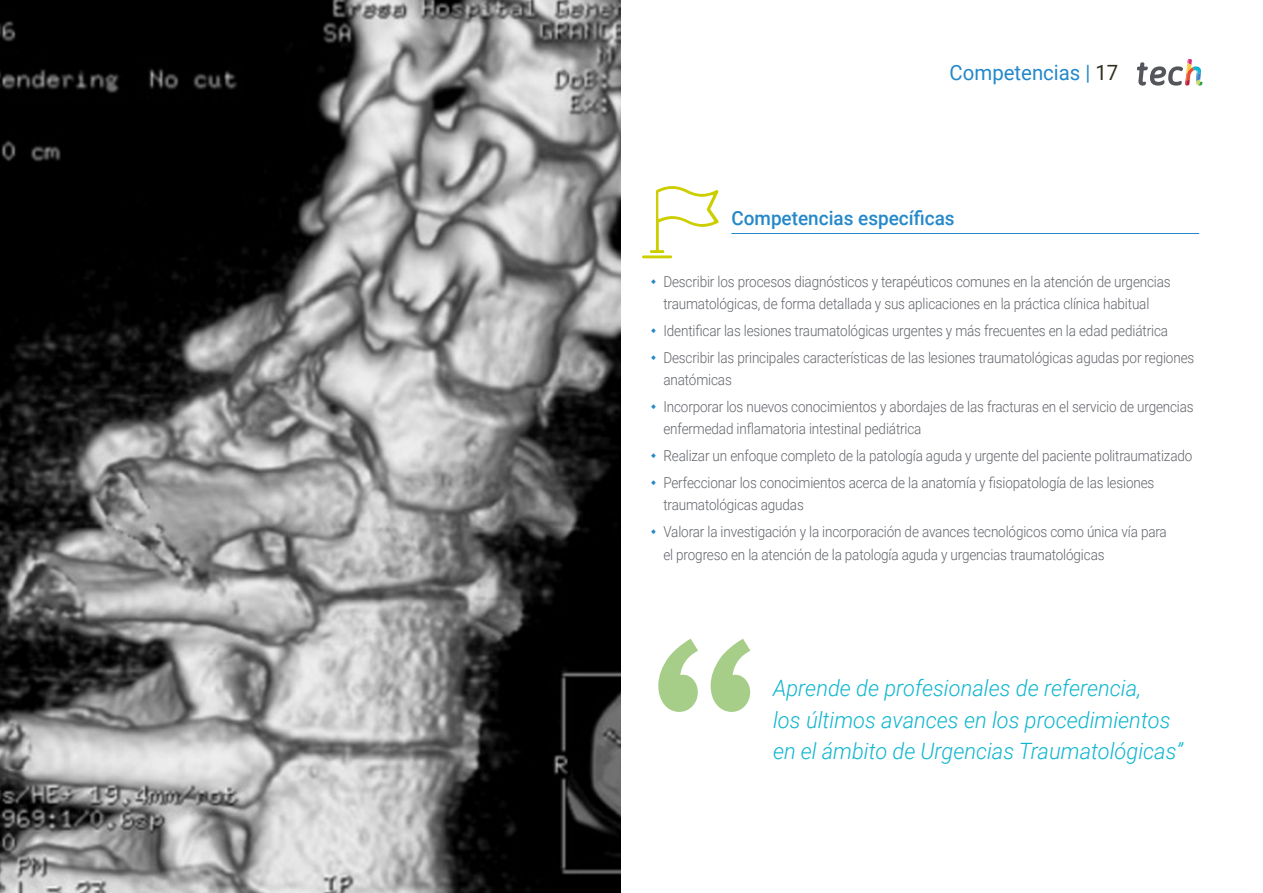
<style>
.page{position:relative;width:1263px;height:893px;background:#fff}
.page>*{position:absolute;margin:0;border:0;box-sizing:border-box;transform-origin:0 0}
.t1{font:italic 300 22.5px/31.5px "Roboto";color:#0fb6cf}
.t2{font:21px "Roboto";color:#2488c9}
.t3{font:500 19.5px "Roboto";color:#2488c9}
.t4{font:300 15px/26.7px "Roboto";letter-spacing:-.01em;color:#61646a;scale:.9 1}
.s1{color:#312e20}
</style>
<div class="page">
<img style="left:0;top:0;width:621px;height:893px">
<hr style="left:731px;top:233px;width:468px;height:1px;background:#2488c9">
<hr style="left:642px;top:255px;width:30px;height:3px;background:#cdce00">
<svg style="left:650px;top:186px;width:69px;height:67px"></svg>
<svg style="left:1137px;top:59px;width:65px;height:27px"></svg>
<svg style="left:658px;top:639px;width:92px;height:73px"></svg>
<h2 class="t2" style="left:950px;top:57px;width:170px">Competencias | <span class="s1">17</span></h2>
<h3 class="t3" style="left:731px;top:205px;width:225px">Competencias específicas</h3>
<p class="t4" style="left:663px;top:269px;width:565px;line-height:22.5px">Describir los procesos diagnósticos y terapéuticos comunes en la atención de urgencias traumatológicas, de forma detallada y sus aplicaciones en la práctica clínica habitual</p>
<p class="t4" style="left:663px;top:317px;width:591px">Identificar las lesiones traumatológicas urgentes y más frecuentes en la edad pediátrica<br>Describir las principales características de las lesiones traumatológicas agudas por regiones</p>
<p class="t4" style="left:663px;top:366px;width:591px">anatómicas<br>Incorporar los nuevos conocimientos y abordajes de las fracturas en el servicio de urgencias</p>
<p class="t4" style="left:663px;top:415px;width:589px">enfermedad inflamatoria intestinal pediátrica<br>Realizar un enfoque completo de la patología aguda y urgente del paciente politraumatizado<br>Perfeccionar los conocimientos acerca de la anatomía y fisiopatología de las lesiones</p>
<p class="t4" style="left:663px;top:491px;width:561px">traumatológicas agudas<br>Valorar la investigación y la incorporación de avances tecnológicos como única vía para</p>
<p class="t4" style="left:663px;top:540px;width:492px">el progreso en la atención de la patología aguda y urgencias traumatológicas</p>
<h1 class="t1" style="left:773px;top:672px;width:411px">Aprende de profesionales de referencia,<br>los últimos avances en los procedimientos en el ámbito de Urgencias Traumatológicas”</h1>
</div>
